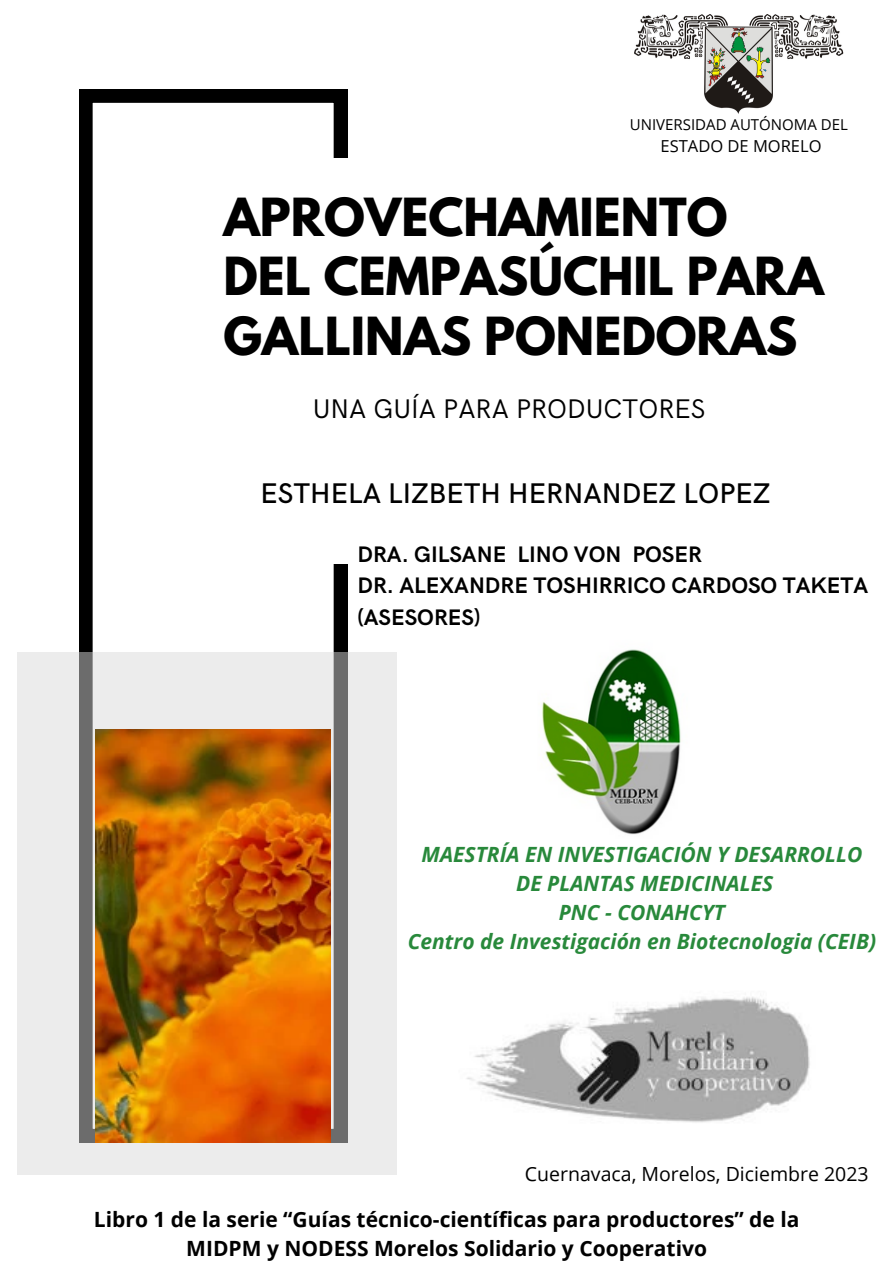
<style>
.page{position:relative;width:893px;height:1264px;background:#fff}
.page>*{position:absolute;margin:0;border:0;box-sizing:border-box;transform-origin:0 0}
.t1{font:700 46.5px/59.7px "League Spartan";color:#000}
.t2{font:500 28.5px "HK Grotesk";color:#000}
.t3{font:27px "HK Grotesk";color:#000}
.t4{font:700 22.5px "HK Grotesk";color:#000}
.t5{font:italic 700 21px "Open Sans";color:#28893b}
.t6{font:700 21px "Open Sans";color:#000}
.t7{font:19.5px "Open Sans";color:#000}
.t8{font:16.5px "Open Sans";color:#000}
.t9{font:15px "Open Sans";color:#000}
</style>
<div class="page">
<svg style="left:79px;top:89px;width:268px;height:563px"></svg>
<svg style="left:17px;top:652px;width:380px;height:522px;background:#dad9d9"></svg>
<div style="left:326px;top:158px;width:62px;height:405px;background:#fff"></div>
<img style="left:634px;top:15px;width:209px;height:99px">
<img style="left:95px;top:729px;width:235px;height:413px">
<img style="left:542px;top:649px;width:139px;height:186px">
<img style="left:466px;top:997px;width:344px;height:126px">
<p class="t9" style="left:630px;top:114px;width:219px">UNIVERSIDAD AUTÓNOMA DEL</p>
<p class="t8" style="left:660px;top:134px;width:162px">ESTADO DE MORELO</p>
<p class="t1" style="left:223px;top:193px;width:602px">APROVECHAMIENTO<br>DEL CEMPASÚCHIL PARA<br>GALLINAS PONEDORAS</p>
<p class="t3" style="left:313px;top:393px;width:394px">UNA GUÍA PARA PRODUCTORES</p>
<p class="t2" style="left:260px;top:478px;width:511px">ESTHELA LIZBETH HERNANDEZ LOPEZ</p>
<p class="t4" style="left:357px;top:541px;width:346px">DRA. GILSANE LINO VON POSER</p>
<p class="t4" style="left:357px;top:573px;width:512px">DR. ALEXANDRE TOSHIRRICO CARDOSO TAKETA</p>
<p class="t4" style="left:357px;top:604px;width:124px">(ASESORES)</p>
<p class="t5" style="left:421px;top:839px;width:442px">MAESTRÍA EN INVESTIGACIÓN Y DESARROLLO</p>
<p class="t5" style="left:516px;top:868px;width:258px">DE PLANTAS MEDICINALES</p>
<p class="t5" style="left:558px;top:897px;width:168px">PNC - CONAHCYT</p>
<p class="t5" style="left:407px;top:926px;width:470px">Centro de Investigación en Biotecnologia (CEIB)</p>
<p class="t7" style="left:525px;top:1159px;width:345px">Cuernavaca, Morelos, Diciembre 2023</p>
<p class="t6" style="left:94px;top:1204px;width:707px">Libro 1 de la serie “Guías técnico-científicas para productores” de la</p>
<p class="t6" style="left:186px;top:1233px;width:522px">MIDPM y NODESS Morelos Solidario y Cooperativo</p>
</div>
